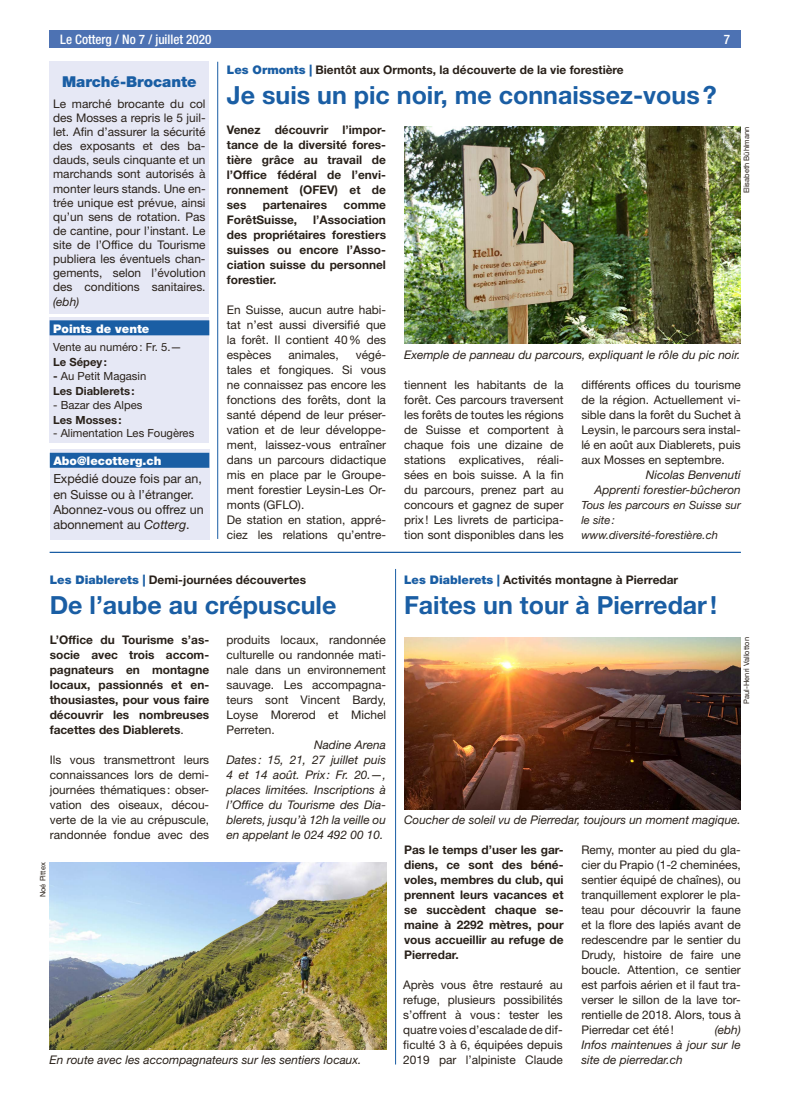
<style>
.page{position:relative;width:787px;height:1106px;background:#fff}
.page>*{position:absolute;margin:0;border:0;box-sizing:border-box;transform-origin:0 0}
.t1{font:700 25px "Helvetica Neue LT Std";color:#1a5ea4}
.t2{font:900 15px "Helvetica Neue LT Std";color:#1a5ea4}
.t3{font:500 condensed 13.12px "Helvetica Neue LT Std";color:#fff}
.t4{font:12.5px/15px "Helvetica Neue LT Std";color:#29211a}
.t5{font:11.88px/15px "Helvetica Neue LT Std";color:#29211a;text-align:justify}
.t6{font:700 11.88px/15px "Helvetica Neue LT Std";color:#29211a;text-align:justify}
.t7{font:italic 11.88px/15px "Helvetica Neue LT Std";color:#29211a;text-align:justify}
.t8{font:900 11.88px "Helvetica Neue LT Std";color:#fff}
.t9{font:italic 11.25px/15px "Helvetica Neue LT Std";color:#29211a}
.t10{font:11.25px "Helvetica Neue LT Std";color:#29211a}
.t11{font:700 11.25px/15px "Helvetica Neue LT Std";color:#29211a}
.t12{font:7.5px "Helvetica Neue LT Std";color:#29211a}
.s1{font-weight:400}
.s2{font-style:italic}
.s3{font-weight:900;color:#1a5ea4}
</style>
<div class="page">
<div style="left:50px;top:30px;width:691px;height:18px;background:#4d72b3"></div>
<img style="left:404px;top:127px;width:337px;height:217px">
<hr style="left:217px;top:62px;width:1px;height:477px;background:#1a5ea4">
<hr style="left:50px;top:552px;width:691px;height:1px;background:#1a5ea4">
<img style="left:404px;top:637px;width:337px;height:172px">
<img style="left:50px;top:862px;width:336px;height:187px">
<hr style="left:395px;top:569px;width:1px;height:495px;background:#1a5ea4">
<div style="left:50px;top:62px;width:159px;height:252px;background:#e6e8f5"></div>
<div style="left:50px;top:317px;width:159px;height:125px;background:#e6e8f5"></div>
<div style="left:50px;top:320px;width:159px;height:15px;background:#1a5ea4"></div>
<div style="left:50px;top:450px;width:159px;height:90px;background:#e6e8f5"></div>
<div style="left:50px;top:453px;width:159px;height:15px;background:#1a5ea4"></div>
<p class="t3" style="left:60px;top:31px;width:153px">Le Cotterg / No 7 / juillet 2020</p>
<p class="t3" style="left:724px;top:31px;width:8px">7</p>
<p class="t2" style="left:62px;top:72px;width:136px">Marché-Brocante</p>
<p class="t5" style="left:53px;top:96px;width:154px;line-height:14.1px">Le marché brocante du col des Mosses a repris le 5 juil&shy;let. Afin d’assurer la sécurité des exposants et des ba&shy;dauds, seuls cinquante et un marchands sont autorisés à monter leurs stands. Une en&shy;trée unique est prévue, ainsi qu’un sens de rotation. Pas de cantine, pour l’instant. Le site de l’Office du Tourisme publiera les éventuels chan&shy;gements, selon l’évolution des conditions sanitaires.</p>
<p class="t7" style="left:53px;top:294px;width:28px">(ebh)</p>
<p class="t8" style="left:53px;top:321px;width:98px">Points de vente</p>
<p class="t10" style="left:53px;top:340px;width:130px">Vente au numéro: Fr. 5.—</p>
<p class="t11" style="left:53px;top:354px;width:55px">Le Sépey:</p>
<p class="t11" style="left:53px;top:368px;width:95px">- <span class="s1">Au Petit Magasin<br></span>Les Diablerets:</p>
<p class="t10" style="left:53px;top:398px;width:91px">- Bazar des Alpes</p>
<p class="t11" style="left:53px;top:412px;width:70px">Les Mosses:</p>
<p class="t10" style="left:53px;top:426px;width:143px">- Alimentation Les Fougères</p>
<p class="t8" style="left:53px;top:453px;width:110px">Abo@lecotterg.ch</p>
<p class="t4" style="left:53px;top:471px;width:152px">Expédié douze fois par an, en Suisse ou à l’étranger.<br>Abonnez-vous ou offrez un abonnement au <span class="s2">Cotterg</span>.</p>
<p class="t6" style="left:227px;top:62px;width:398px"><span class="s3">Les Ormonts |</span> Bientôt aux Ormonts, la découverte de la vie forestière</p>
<h1 class="t1" style="left:227px;top:79px;width:491px">Je suis un pic noir, me connaissez-vous?</h1>
<p class="t6" style="left:227px;top:122px;width:161px">Venez découvrir l’impor&shy;tance de la diversité fores&shy;tière grâce au travail de l’Office fédéral de l’envi&shy;ronnement (OFEV) et de ses</p>
<p class="t12" style="left:742px;top:193px;width:68px;rotate:-90deg">Elisabeth Bühlmann</p>
<p class="t6" style="left:263px;top:197px;width:66px">partenaires</p>
<p class="t6" style="left:343px;top:197px;width:44px">comme</p>
<p class="t6" style="left:227px;top:212px;width:72px">ForêtSuisse,</p>
<p class="t6" style="left:227px;top:212px;width:161px;text-indent:86px">l’Association des propriétaires forestiers suisses ou encore l’Asso&shy;ciation suisse du personnel forestier.</p>
<p class="t5" style="left:227px;top:302px;width:161px">En Suisse, aucun autre habi&shy;tat n’est aussi diversifié que la forêt. Il contient 40% des espèces</p>
<p class="t5" style="left:227px;top:347px;width:161px;text-align:left;text-indent:129px">végé&shy;tales et fongiques. Si vous ne connaissez pas encore les fonctions des forêts, dont la santé dépend de leur préser&shy;vation et de leur développe&shy;ment, laissez-vous entraîner dans un parcours didactique mis en place par le Groupe&shy;ment forestier Leysin-Les Or&shy;monts (GFLO).<br>De station en station, appré&shy;ciez les relations qu’entre-</p>
<p class="t7" style="left:404px;top:347px;width:338px">Exemple de panneau du parcours, expliquant le rôle du pic noir.</p>
<p class="t5" style="left:288px;top:347px;width:52px">animales,</p>
<p class="t5" style="left:581px;top:377px;width:161px">différents offices du tourisme de la région. Actuellement vi&shy;sible dans la forêt du Suchet à Leysin, le parcours sera instal&shy;lé en août aux Diablerets, puis aux Mosses en septembre.</p>
<p class="t7" style="left:594px;top:467px;width:148px;text-align:right">Nicolas Benvenuti<br>Apprenti forestier-bûcheron</p>
<p class="t9" style="left:581px;top:497px;width:161px">Tous les parcours en Suisse sur le site: www.diversité-forestière.ch</p>
<p class="t5" style="left:404px;top:377px;width:161px">tiennent les habitants de la forêt. Ces parcours traversent les forêts de toutes les régions de Suisse et comportent à chaque fois une dizaine de stations explicatives, réali&shy;sées en bois suisse. A la fin du parcours, prenez part au concours et gagnez de super prix! Les livrets de participa&shy;tion sont disponibles dans les</p>
<p class="t6" style="left:50px;top:572px;width:258px"><span class="s3">Les Diablerets |</span> Demi-journées découvertes</p>
<h1 class="t1" style="left:50px;top:589px;width:288px">De l’aube au crépuscule</h1>
<p class="t6" style="left:50px;top:632px;width:161px">L’Office du Tourisme s’as&shy;socie avec trois accom&shy;pagnateurs en montagne locaux, passionnés et en&shy;thousiastes, pour vous faire découvrir les nombreuses facettes des Diablerets<span class="s1">.</span></p>
<p class="t5" style="left:50px;top:752px;width:161px">Ils vous transmettront leurs connaissances lors de demi&shy;journées thématiques : obser&shy;vation des oiseaux, décou&shy;verte de la vie au crépuscule, randonnée fondue avec des</p>
<p class="t12" style="left:38px;top:897px;width:36px;rotate:-90deg">Noé Pittex</p>
<p class="t5" style="left:226px;top:632px;width:161px">produits locaux, randonnée culturelle ou randonnée mati&shy;nale dans un environnement sauvage. Les accompagna&shy;teurs sont Vincent Bardy, Loyse Morerod et Michel Perreten.</p>
<p class="t7" style="left:226px;top:737px;width:161px;text-indent:88px">Nadine Arena Dates : 15, 21, 27 juillet puis 4 et 14 août. Prix : Fr. 20.—, places limitées. Inscriptions à l’Office du Tourisme des Dia&shy;blerets, jusqu’à 12h la veille ou en appelant le 024 492 00 10.</p>
<p class="t7" style="left:50px;top:1052px;width:313px">En route avec les accompagnateurs sur les sentiers locaux.</p>
<p class="t6" style="left:404px;top:572px;width:276px"><span class="s3">Les Diablerets |</span> Activités montagne à Pierredar</p>
<h1 class="t1" style="left:404px;top:589px;width:314px">Faites un tour à Pierredar!</h1>
<p class="t12" style="left:742px;top:703px;width:68px;rotate:-90deg">Paul-Henri Vallotton</p>
<p class="t7" style="left:404px;top:812px;width:338px">Coucher de soleil vu de Pierredar, toujours un moment magique.</p>
<p class="t6" style="left:404px;top:842px;width:161px">Pas le temps d’user les gar&shy;diens, ce sont des béné&shy;voles, membres du club, qui prennent leurs vacances et se succèdent chaque se&shy;maine à 2292 mètres, pour vous accueillir au refuge de Pierredar.</p>
<p class="t5" style="left:403px;top:977px;width:161px">Après vous être restauré au refuge, plusieurs possibilités s’offrent à vous : tester les quatre voies d’escalade de dif&shy;ficulté 3 à 6, équipées depuis 2019 par l’alpiniste Claude</p>
<p class="t5" style="left:581px;top:842px;width:161px">Remy, monter au pied du gla&shy;cier du Prapio (1-2 cheminées, sentier équipé de chaînes), ou tranquillement explorer le pla&shy;teau pour découvrir la faune et la flore des lapiés avant de redescendre par le sentier du Drudy, histoire de faire une boucle. Attention, ce sentier est parfois aérien et il faut tra&shy;verser le sillon de la lave tor&shy;rentielle de 2018. Alors, tous à Pierredar cet été!</p>
<p class="t7" style="left:581px;top:1022px;width:161px;text-indent:133px">(ebh)<br>Infos maintenues à jour sur le site de pierredar.ch</p>
</div>
